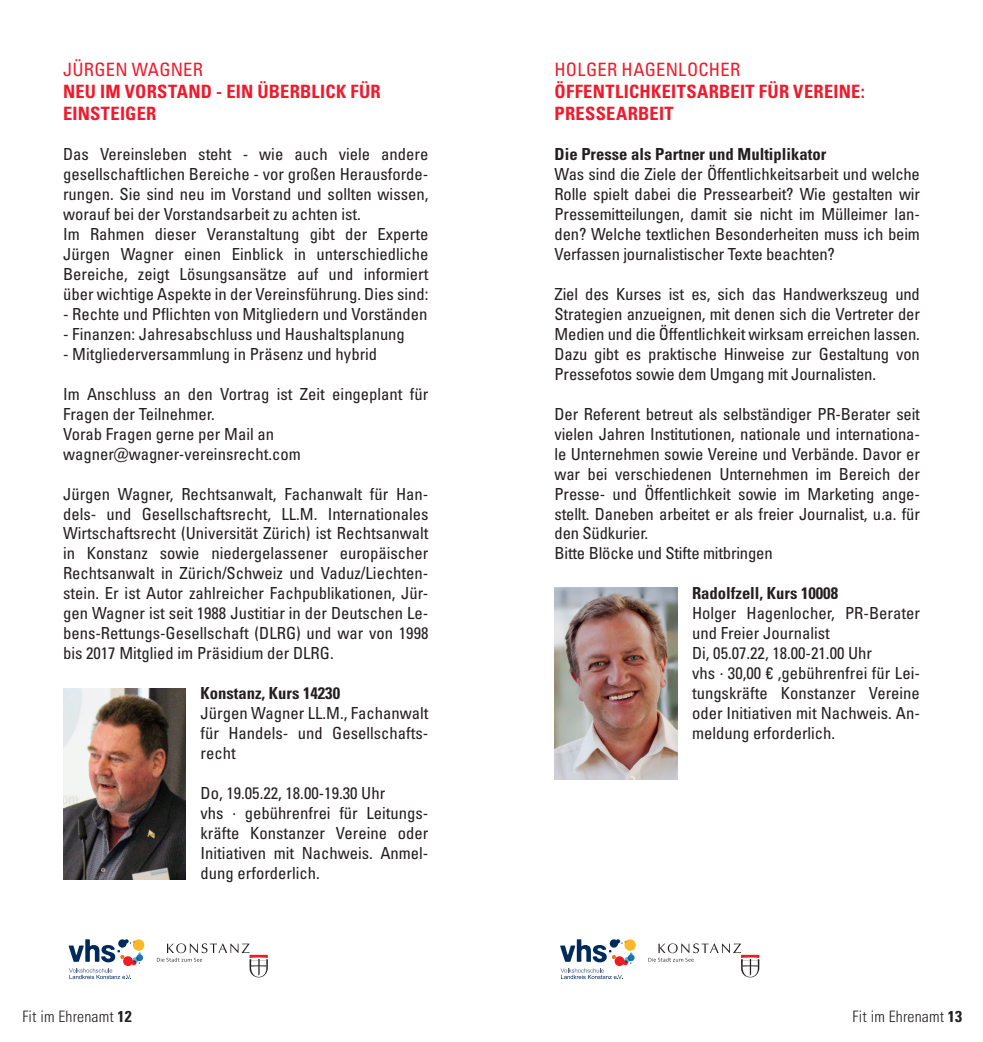
<style>
.page{position:relative;width:983px;height:1042px;background:#fff}
.page>*{position:absolute;margin:0;border:0;box-sizing:border-box;transform-origin:0 0}
.t1{font:700 condensed 18.38px "Univers LT Pro";letter-spacing:.015em;color:#ee1b2d}
.t2{font:condensed 18.38px "Univers LT Pro";letter-spacing:.015em;color:#ee1b2d}
.t3{font:condensed 16.62px/19.9px "Univers LT Pro";color:#231f20;text-align:justify}
.t4{font:700 condensed 16.62px "Univers LT Pro";color:#231f20}
.t5{font:300 condensed 15.75px "Univers LT Pro";letter-spacing:.01em;color:#231f20}
.s1{font-weight:700}
</style>
<div class="page">
<svg style="left:648px;top:943px;width:111px;height:34px"></svg>
<svg style="left:560px;top:939px;width:75px;height:40px"></svg>
<img style="left:554px;top:588px;width:123px;height:191px">
<svg style="left:157px;top:943px;width:111px;height:34px"></svg>
<svg style="left:69px;top:939px;width:75px;height:40px"></svg>
<img style="left:63px;top:688px;width:123px;height:191px">
<p class="t2" style="left:63px;top:58px;width:141px">JÜRGEN WAGNER</p>
<p class="t1" style="left:63px;top:81px;width:319px">NEU IM VORSTAND - EIN ÜBERBLICK FÜR</p>
<p class="t1" style="left:63px;top:103px;width:95px">EINSTEIGER</p>
<p class="t3" style="left:63px;top:144px;width:367px">Das Vereinsleben steht - wie auch viele andere gesellschaftlichen Bereiche - vor großen Herausforde&shy;rungen. Sie sind neu im Vorstand und sollten wissen, worauf bei der Vorstandsarbeit zu achten ist.</p>
<p class="t3" style="left:63px;top:224px;width:367px">Im Rahmen dieser Veranstaltung gibt der Experte Jürgen Wagner einen Einblick in unterschiedliche Bereiche, zeigt Lösungsansätze auf und informiert über wichtige Aspekte in der Vereinsführung. Dies sind:</p>
<p class="t3" style="left:63px;top:304px;width:366px">- Rechte und Pflichten von Mitgliedern und Vorständen</p>
<p class="t3" style="left:63px;top:324px;width:343px">- Finanzen: Jahresabschluss und Haushaltsplanung</p>
<p class="t3" style="left:63px;top:343px;width:315px">- Mitgliederversammlung in Präsenz und hybrid</p>
<p class="t3" style="left:63px;top:383px;width:367px">Im Anschluss an den Vortrag ist Zeit eingeplant für<br>Fragen der Teilnehmer.</p>
<p class="t3" style="left:63px;top:423px;width:212px">Vorab Fragen gerne per Mail an</p>
<p class="t3" style="left:63px;top:443px;width:239px">wagner@wagner-vereinsrecht.com</p>
<p class="t3" style="left:63px;top:483px;width:367px">Jürgen Wagner, Rechtsanwalt, Fachanwalt für Han&shy;dels- und Gesellschaftsrecht, LL.M. Internationales Wirtschaftsrecht (Universität Zürich) ist Rechtsanwalt in Konstanz sowie niedergelassener europäischer Rechtsanwalt in Zürich/Schweiz und Vaduz/Liechten&shy;stein. Er ist Autor zahlreicher Fachpublikationen, Jür&shy;gen Wagner ist seit 1988 Justitiar in der Deutschen Le&shy;bens-Rettungs-Gesellschaft (DLRG) und war von 1998 bis 2017 Mitglied im Präsidium der DLRG.</p>
<p class="t4" style="left:200px;top:683px;width:141px">Konstanz, Kurs 14230</p>
<p class="t3" style="left:200px;top:703px;width:229px">Jürgen Wagner LL.M., Fachanwalt für Handels- und Gesellschafts&shy;recht</p>
<p class="t3" style="left:200px;top:782px;width:186px">Do, 19.05.22, 18.00-19.30 Uhr</p>
<p class="t3" style="left:200px;top:802px;width:229px">vhs · gebührenfrei für Leitungs&shy;kräfte Konstanzer Vereine oder Initiativen mit Nachweis. Anmel&shy;dung erforderlich.</p>
<p class="t2" style="left:554px;top:58px;width:187px">HOLGER HAGENLOCHER</p>
<p class="t1" style="left:554px;top:81px;width:311px">ÖFFENTLICHKEITSARBEIT FÜR VEREINE:</p>
<p class="t1" style="left:554px;top:103px;width:121px">PRESSEARBEIT</p>
<p class="t4" style="left:554px;top:144px;width:273px">Die Presse als Partner und Multiplikator</p>
<p class="t3" style="left:554px;top:164px;width:367px">Was sind die Ziele der Öffentlichkeitsarbeit und welche Rolle spielt dabei die Pressearbeit? Wie gestalten wir Pressemitteilungen, damit sie nicht im Mülleimer lan&shy;den? Welche textlichen Besonderheiten muss ich beim Verfassen journalistischer Texte beachten?</p>
<p class="t3" style="left:554px;top:284px;width:367px">Ziel des Kurses ist es, sich das Handwerkszeug und Strategien anzueignen, mit denen sich die Vertreter der Medien und die Öffentlichkeit wirksam erreichen lassen.<br>Dazu gibt es praktische Hinweise zur Gestaltung von Pressefotos sowie dem Umgang mit Journalisten.</p>
<p class="t3" style="left:554px;top:403px;width:367px">Der Referent betreut als selbständiger PR-Berater seit vielen Jahren Institutionen, nationale und internationa&shy;le Unternehmen sowie Vereine und Verbände. Davor er war bei verschiedenen Unternehmen im Bereich der Presse- und Öffentlichkeit sowie im Marketing ange&shy;stellt. Daneben arbeitet er als freier Journalist, u.a. für den Südkurier.</p>
<p class="t3" style="left:554px;top:543px;width:220px">Bitte Blöcke und Stifte mitbringen</p>
<p class="t4" style="left:692px;top:583px;width:147px">Radolfzell, Kurs 10008</p>
<p class="t3" style="left:692px;top:603px;width:229px">Holger Hagenlocher, PR-Berater und Freier Journalist</p>
<p class="t3" style="left:692px;top:643px;width:181px">Di, 05.07.22, 18.00-21.00 Uhr</p>
<p class="t3" style="left:692px;top:663px;width:229px">vhs · 30,00 € ,gebührenfrei für Lei&shy;tungskräfte Konstanzer Vereine oder Initiativen mit Nachweis. An&shy;meldung erforderlich.</p>
<p class="t5" style="left:22px;top:1006px;width:111px">Fit im Ehrenamt <span class="s1">12</span></p>
<p class="t5" style="left:852px;top:1006px;width:111px">Fit im Ehrenamt <span class="s1">13</span></p>
</div>
